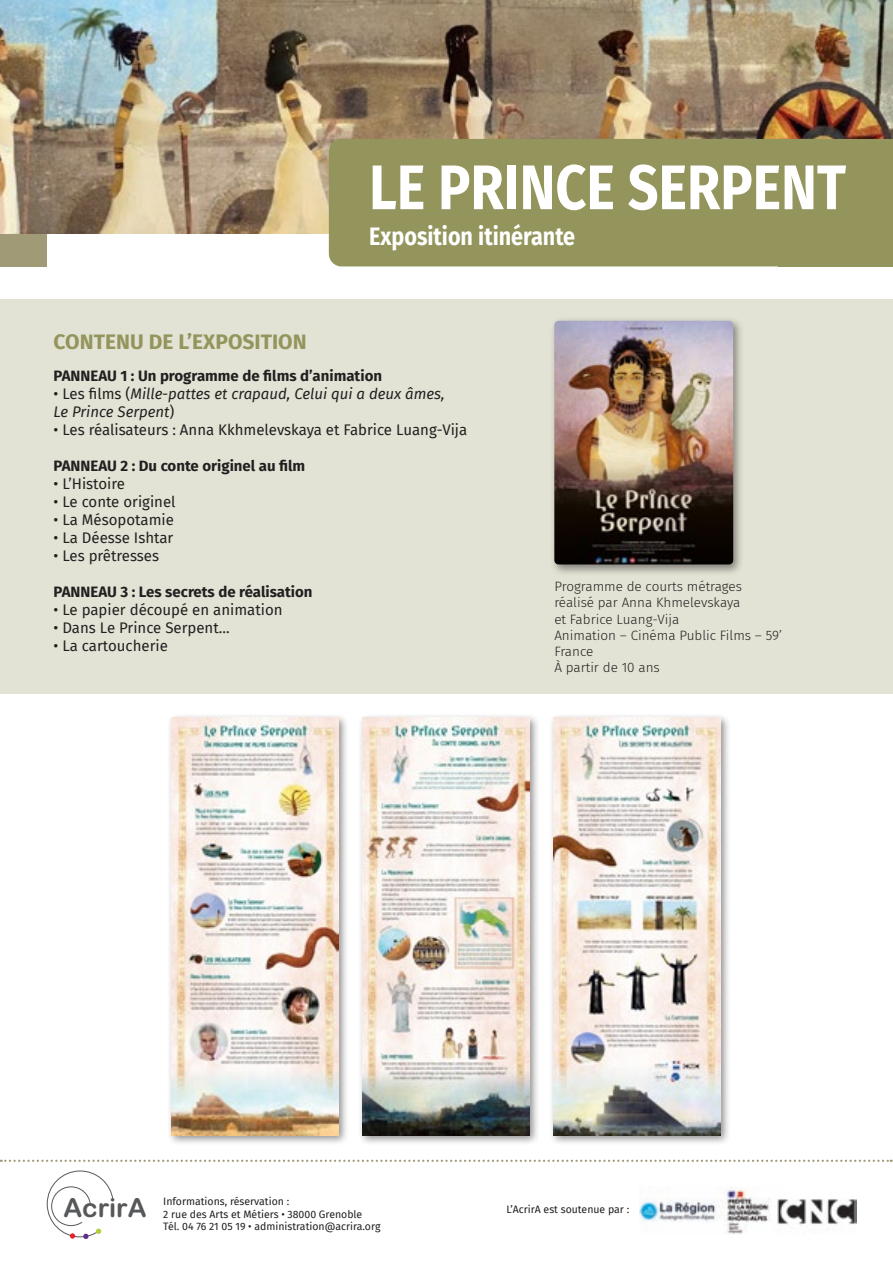
<style>
.page{position:relative;width:893px;height:1263px;background:#fff}
.page>*{position:absolute;margin:0;border:0;box-sizing:border-box;transform-origin:0 0}
.t1{font:700 63px "Fira Sans";color:#fff;scale:.86 1}
.t2{font:26.25px "Arial Rounded MT Bold";color:#57585a}
.t3{font:700 25.2px "Fira Sans";color:#fff;scale:.86 1}
.t4{font:700 21px "Fira Sans";color:#94955d}
.t5{font:15px "Fira Sans";color:#231f20}
.t6{font:700 15px "Fira Sans";color:#231f20}
.t7{font:italic 15px "Fira Sans";color:#231f20}
.t8{font:300 13.5px "Fira Sans";color:#231f20}
.t9{font:10.5px/12.6px "Fira Sans";color:#231f20}
.s1{font-style:normal}
</style>
<div class="page">
<svg style="left:1px;top:1160px;width:891px;height:2px"></svg>
<img style="left:640px;top:1187px;width:216px;height:47px">
<svg style="left:47px;top:1171px;width:66px;height:68px"></svg>
<div style="left:0;top:136px;width:47px;height:130px;background:#a09a77"></div>
<img style="left:0;top:0;width:893px;height:234px">
<div style="left:329px;top:139px;width:564px;height:127px;background:#94955d;border-radius:13px"></div>
<div style="left:778px;top:139px;width:115px;height:127px;background:#94955d"></div>
<div style="left:0;top:299px;width:893px;height:394px;background:#e3e3d5"></div>
<div style="left:167px;top:713px;width:182px;height:432px;background:#231f20;opacity:.5"></div>
<img style="left:171px;top:718px;width:167px;height:417px">
<div style="left:358px;top:713px;width:182px;height:432px;background:#231f20;opacity:.5"></div>
<img style="left:363px;top:718px;width:167px;height:417px">
<div style="left:549px;top:713px;width:182px;height:432px;background:#231f20;opacity:.5"></div>
<img style="left:554px;top:718px;width:167px;height:417px">
<div style="left:549px;top:316px;width:196px;height:260px;background:#231f20;opacity:.5"></div>
<img style="left:554px;top:321px;width:179px;height:243px">
<p class="t4" style="left:54px;top:324px;width:254px">CONTENU DE L’EXPOSITION</p>
<p class="t1" style="left:369px;top:134px;width:556px">LE PRINCE SERPENT</p>
<p class="t3" style="left:369px;top:215px;width:241px">Exposition itinérante</p>
<p class="t6" style="left:54px;top:363px;width:330px">PANNEAU 1 : Un programme de films d’animation</p>
<p class="t7" style="left:54px;top:382px;width:393px"><span class="s1">• Les films (</span>Mille-pattes et crapaud, Celui qui a deux âmes,</p>
<p class="t7" style="left:54px;top:400px;width:122px">Le Prince Serpent<span class="s1">)</span></p>
<p class="t5" style="left:54px;top:418px;width:415px">• Les réalisateurs : Anna Kkhmelevskaya et Fabrice Luang-Vija</p>
<p class="t6" style="left:54px;top:453px;width:253px">PANNEAU 2 : Du conte originel au film</p>
<p class="t5" style="left:54px;top:472px;width:73px">• L’Histoire</p>
<p class="t5" style="left:54px;top:490px;width:124px">• Le conte originel</p>
<p class="t5" style="left:54px;top:508px;width:122px">• La Mésopotamie</p>
<p class="t5" style="left:54px;top:526px;width:121px">• La Déesse Ishtar</p>
<p class="t5" style="left:54px;top:544px;width:107px">• Les prêtresses</p>
<p class="t6" style="left:54px;top:579px;width:260px">PANNEAU 3 : Les secrets de réalisation</p>
<p class="t5" style="left:54px;top:598px;width:230px">• Le papier découpé en animation</p>
<p class="t5" style="left:54px;top:616px;width:178px">• Dans Le Prince Serpent...</p>
<p class="t5" style="left:54px;top:634px;width:116px">• La cartoucherie</p>
<p class="t8" style="left:554px;top:577px;width:189px">Programme de courts métrages</p>
<p class="t8" style="left:554px;top:593px;width:188px">réalisé par Anna Khmelevskaya</p>
<p class="t8" style="left:554px;top:609px;width:126px">et Fabrice Luang-Vija</p>
<p class="t8" style="left:554px;top:625px;width:229px">Animation – Cinéma Public Films – 59’</p>
<p class="t8" style="left:554px;top:642px;width:41px">France</p>
<p class="t8" style="left:554px;top:658px;width:107px">À partir de 10 ans</p>
<h2 class="t2" style="left:63px;top:1192px;width:85px">AcrirA</h2>
<p class="t9" style="left:163px;top:1195px;width:219px">Informations, réservation :<br>2 rue des Arts et Métiers • 38000 Grenoble<br>Tél. 04 76 21 05 19 • administration@acrira.org</p>
<p class="t9" style="left:506px;top:1202px;width:124px">L’AcrirA est soutenue par :</p>
</div>
